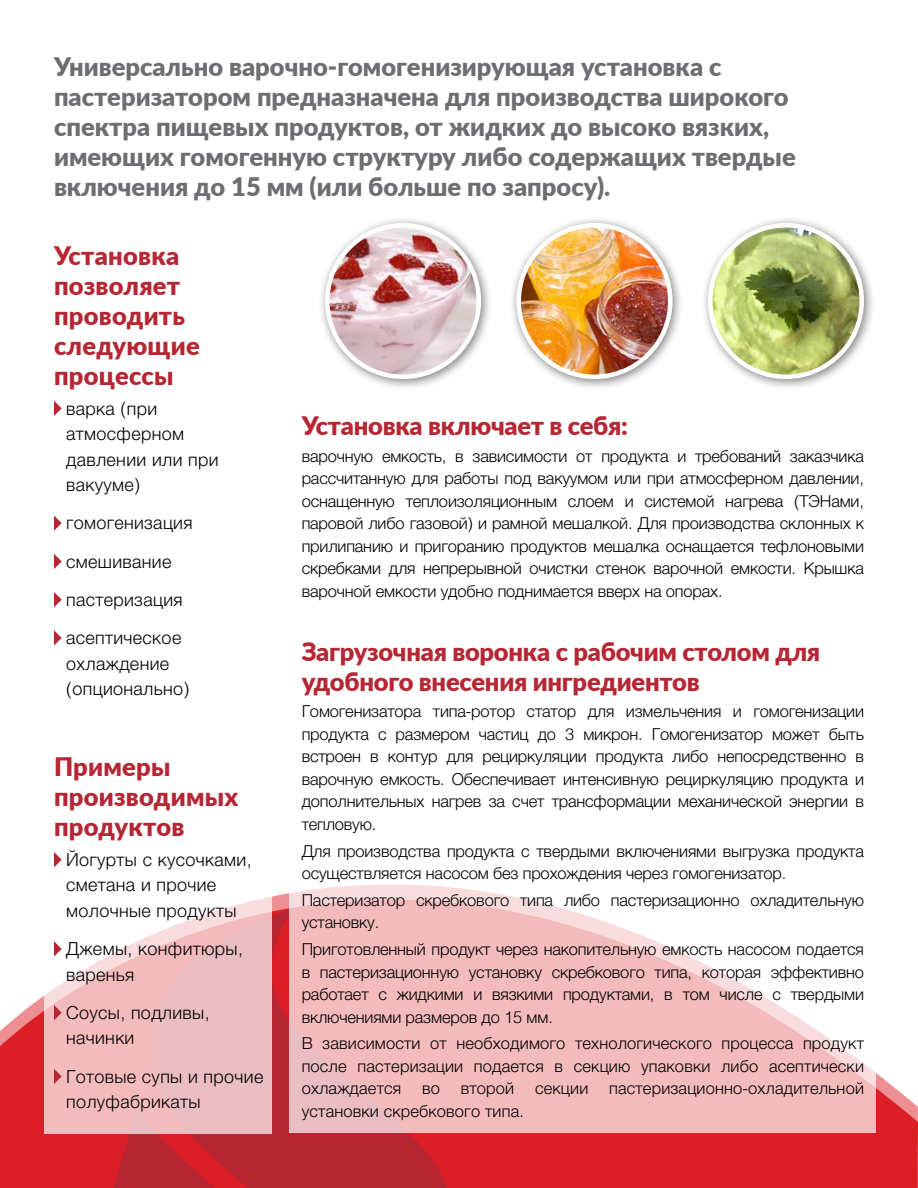
<style>
.page{position:relative;width:918px;height:1188px;background:#fff}
.page>*{position:absolute;margin:0;border:0;box-sizing:border-box;transform-origin:0 0}
.t1{font:900 25.5px/30px "Lato";color:#6d6e71}
.t2{font:900 25.5px/30px "Lato";letter-spacing:-.01em;color:#b72633}
.t3{font:900 25.5px/30px "Lato";letter-spacing:.01em;color:#b72633}
.t4{font:300 18px/25.5px "Helvetica";letter-spacing:.02em;color:#000}
.t5{font:300 16.5px/22.5px "Helvetica";letter-spacing:-.01em;color:#000;text-align:justify}
.t6{font:300 16.5px "Helvetica";letter-spacing:.01em;color:#000}
</style>
<div class="page">
<svg style="left:0;top:893px;width:918px;height:295px;fill:#dc1f26"></svg>
<svg style="left:230px;top:908px;width:218px;height:280px;fill:#b72633"></svg>
<svg style="left:109px;top:1134px;width:121px;height:54px"></svg>
<div style="left:318px;top:216px;width:175px;height:175px;background:#000;opacity:.5"></div>
<img style="left:327px;top:225px;width:152px;height:152px;border-radius:76px">
<div style="left:325px;top:223px;width:156px;height:156px;border:4px solid #fff;border-radius:50%"></div>
<div style="left:509px;top:216px;width:175px;height:175px;background:#000;opacity:.5"></div>
<img style="left:519px;top:225px;width:151px;height:152px;border-radius:76px">
<div style="left:517px;top:223px;width:156px;height:156px;border:4px solid #fff;border-radius:50%"></div>
<div style="left:700px;top:216px;width:176px;height:175px;background:#000;opacity:.5"></div>
<img style="left:710px;top:225px;width:152px;height:152px;border-radius:76px">
<div style="left:708px;top:223px;width:156px;height:156px;border:4px solid #fff;border-radius:50%"></div>
<svg style="left:289px;top:884px;width:587px;height:249px;fill:#f4bbbd"></svg>
<svg style="left:45px;top:867px;width:227px;height:267px"></svg>
<svg style="left:54px;top:401px;width:8px;height:15px"></svg>
<svg style="left:54px;top:515px;width:8px;height:16px"></svg>
<svg style="left:54px;top:554px;width:8px;height:15px"></svg>
<svg style="left:54px;top:592px;width:8px;height:15px"></svg>
<svg style="left:54px;top:630px;width:8px;height:16px"></svg>
<svg style="left:54px;top:852px;width:8px;height:15px"></svg>
<svg style="left:54px;top:941px;width:8px;height:16px"></svg>
<svg style="left:54px;top:1005px;width:8px;height:15px"></svg>
<svg style="left:54px;top:1069px;width:8px;height:15px"></svg>
<p class="t1" style="left:54px;top:50px;width:743px">Универсально варочно-гомогенизирующая установка с пастеризатором предназначена для производства широкого спектра пищевых продуктов, от жидких до высоко вязких, имеющих гомогенную структуру либо содержащих твердые включения до 15 мм (или больше по запросу).</p>
<h1 class="t3" style="left:54px;top:239px;width:147px">Установка позволяет проводить следующие процессы</h1>
<p class="t4" style="left:66px;top:394px;width:154px">варка (при атмосферном давлении или при вакууме)</p>
<p class="t4" style="left:66px;top:503px;width:128px;line-height:38.2px">гомогенизация смешивание пастеризация асептическое</p>
<p class="t4" style="left:66px;top:649px;width:125px">охлаждение (опционально)</p>
<h1 class="t3" style="left:54px;top:751px;width:186px">Примеры производимых продуктов</h1>
<p class="t4" style="left:66px;top:845px;width:187px">Йогурты с кусочками, сметана и прочие молочные продукты</p>
<p class="t4" style="left:66px;top:935px;width:178px">Джемы, конфитюры, варенья</p>
<p class="t4" style="left:66px;top:998px;width:145px">Соусы, подливы, начинки</p>
<p class="t4" style="left:66px;top:1062px;width:199px">Готовые супы и прочие полуфабрикаты</p>
<h1 class="t2" style="left:302px;top:409px;width:328px">Установка включает в себя:</h1>
<p class="t5" style="left:302px;top:443px;width:564px">варочную емкость, в зависимости от продукта и требований заказчика рассчитанную для работы под вакуумом или при атмосферном давлении, оснащенную теплоизоляционным слоем и системой нагрева (ТЭНами, паровой либо газовой) и рамной мешалкой. Для производства склонных к прилипанию и пригоранию продуктов мешалка оснащается тефлоновыми скребками для непрерывной очистки стенок варочной емкости. Крышка варочной емкости удобно поднимается вверх на опорах.</p>
<h1 class="t2" style="left:302px;top:635px;width:520px">Загрузочная воронка с рабочим столом для удобного внесения ингредиентов</h1>
<p class="t5" style="left:302px;top:699px;width:564px">Гомогенизатора типа-ротор статор для измельчения и гомогенизации продукта с размером частиц до 3 микрон. Гомогенизатор может быть встроен в контур для рециркуляции продукта либо непосредственно в варочную емкость. Обеспечивает интенсивную рециркуляцию продукта и дополнительных нагрев за счет трансформации механической энергии в тепловую.</p>
<p class="t5" style="left:302px;top:838px;width:564px">Для производства продукта с твердыми включениями выгрузка продукта осуществляется насосом без прохождения через гомогенизатор.</p>
<p class="t5" style="left:302px;top:888px;width:564px">Пастеризатор скребкового типа либо пастеризационно охладительную установку.</p>
<p class="t5" style="left:302px;top:937px;width:564px">Приготовленный продукт через накопительную емкость насосом подается в пастеризационную установку скребкового типа, которая эффективно работает с жидкими и вязкими продуктами, в том числе с твердыми включениями размеров до 15 мм.</p>
<p class="t5" style="left:302px;top:1031px;width:564px">В зависимости от необходимого технологического процесса продукт после пастеризации подается в секцию упаковки либо асептически охлаждается</p>
<p class="t5" style="left:422px;top:1076px;width:19px">во</p>
<p class="t5" style="left:461px;top:1076px;width:55px">второй</p>
<p class="t5" style="left:535px;top:1076px;width:55px">секции</p>
<p class="t6" style="left:609px;top:1074px;width:256px">пастеризационно-охладительной</p>
<p class="t6" style="left:302px;top:1097px;width:224px">установки скребкового типа.</p>
</div>
